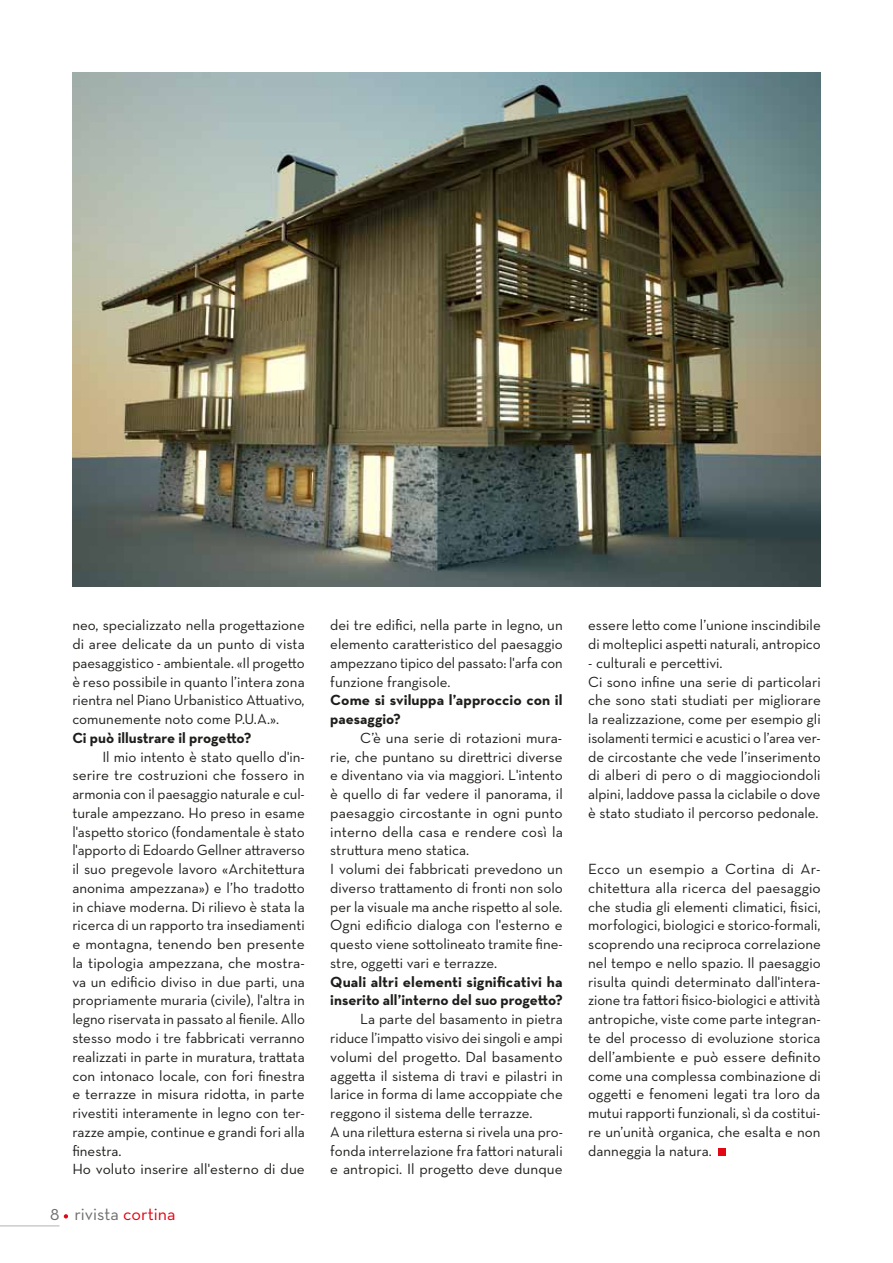
<style>
.page{position:relative;width:893px;height:1263px;background:#fff}
.page>*{position:absolute;margin:0;border:0;box-sizing:border-box;transform-origin:0 0}
.t1{font:18px "Neutraface Text";color:#706f6f}
.t2{font:15px/18.8px "Neutraface Text";color:#1d1d1b}
.t3{font:700 15px/18.8px "Neutraface Text";color:#1d1d1b}
.s1{color:#e30613}
</style>
<div class="page">
<hr style="left:0;top:1225px;width:60px;height:1px;background:#b3b2b2">
<svg style="left:64px;top:1214px;width:4px;height:4px"></svg>
<div style="left:719px;top:1148px;width:7px;height:7px;background:#e30613"></div>
<img style="left:72px;top:72px;width:749px;height:515px">
<p class="t2" style="left:72px;top:616px;width:234px;text-align:justify">neo, specializzato nella progettazione di aree delicate da un punto di vista paesaggistico - ambientale. «Il progetto è reso possibile in quanto l’intera zona rientra nel Piano Urbanistico Attuativo, comunemente noto come P.U.A.».</p>
<p class="t3" style="left:72px;top:728px;width:181px">Ci può illustrare il progetto?</p>
<p class="t2" style="left:72px;top:747px;width:234px;text-indent:30px">Il mio intento è stato quello d'in&shy;serire tre costruzioni che fossero in armonia con il paesaggio naturale e cul&shy;turale ampezzano. Ho preso in esame l'aspetto storico (fondamentale è stato l'apporto di Edoardo Gellner attraverso il suo pregevole lavoro «Architettura anonima ampezzana») e l’ho tradotto in chiave moderna. Di rilievo è stata la ricerca di un rapporto tra insediamenti e montagna, tenendo ben presente la tipologia ampezzana, che mostra&shy;va un edificio diviso in due parti, una propriamente muraria (civile), l'altra in legno riservata in passato al fienile. Allo stesso modo i tre fabbricati verranno realizzati in parte in muratura, trattata con intonaco locale, con fori finestra e terrazze in misura ridotta, in parte rivestiti interamente in legno con ter&shy;razze ampie, continue e grandi fori alla finestra.<br>Ho voluto inserire all'esterno di due</p>
<p class="t1" style="left:50px;top:1203px;width:127px">8 rivista <span class="s1">cortina</span></p>
<p class="t2" style="left:330px;top:616px;width:234px;text-align:justify">dei tre edifici, nella parte in legno, un elemento caratteristico del paesaggio ampezzano tipico del passato: l'arfa con funzione frangisole.</p>
<p class="t3" style="left:330px;top:691px;width:234px">Come si sviluppa l’approccio con il paesaggio?</p>
<p class="t2" style="left:330px;top:728px;width:234px;text-indent:30px">C’è una serie di rotazioni mura&shy;rie, che puntano su direttrici diverse e diventano via via maggiori. L'intento è quello di far vedere il panorama, il paesaggio circostante in ogni punto interno della casa e rendere così la struttura meno statica.<br>I volumi dei fabbricati prevedono un diverso trattamento di fronti non solo per la visuale ma anche rispetto al sole.<br>Ogni edificio dialoga con l'esterno e questo viene sottolineato tramite fine&shy;stre, oggetti vari e terrazze.</p>
<p class="t3" style="left:330px;top:972px;width:234px">Quali altri elementi significativi ha inserito all’interno del suo progetto?</p>
<p class="t2" style="left:330px;top:1009px;width:234px;text-indent:30px">La parte del basamento in pietra riduce l’impatto visivo dei singoli e ampi volumi del progetto. Dal basamento aggetta il sistema di travi e pilastri in larice in forma di lame accoppiate che reggono il sistema delle terrazze.<br>A una rilettura esterna si rivela una pro&shy;fonda interrelazione fra fattori naturali e antropici. Il progetto deve dunque</p>
<p class="t2" style="left:588px;top:616px;width:234px">essere letto come l’unione inscindibile di molteplici aspetti naturali, antropico</p>
<p class="t2" style="left:588px;top:653px;width:234px">- culturali e percettivi.<br>Ci sono infine una serie di particolari che sono stati studiati per migliorare la realizzazione, come per esempio gli isolamenti termici e acustici o l’area ver&shy;de circostante che vede l’inserimento di alberi di pero o di maggiociondoli alpini, laddove passa la ciclabile o dove è stato studiato il percorso pedonale.</p>
<p class="t2" style="left:588px;top:859px;width:234px;text-align:justify">Ecco un esempio a Cortina di Ar&shy;chitettura alla ricerca del paesaggio che studia gli elementi climatici, fisici, morfologici, biologici e storico-formali, scoprendo una reciproca correlazione nel tempo e nello spazio. Il paesaggio risulta quindi determinato dall'intera&shy;zione tra fattori fisico-biologici e attività antropiche, viste come parte integran&shy;te del processo di evoluzione storica dell’ambiente e può essere definito come una complessa combinazione di oggetti e fenomeni legati tra loro da mutui rapporti funzionali, sì da costitui&shy;re un’unità organica, che esalta e non danneggia la natura.</p>
</div>
